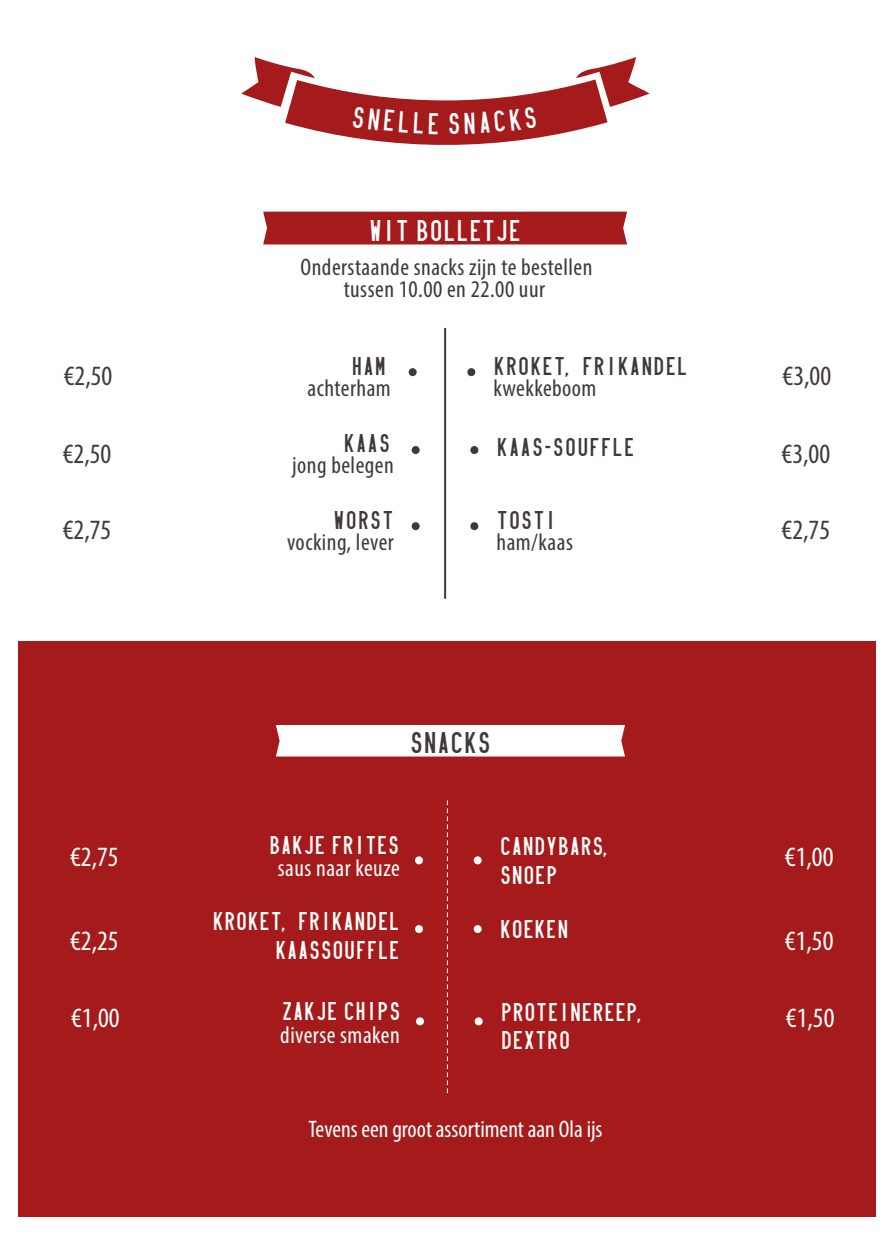
<style>
.page{position:relative;width:896px;height:1236px;background:#fff}
.page>*{position:absolute;margin:0;border:0;box-sizing:border-box;transform-origin:0 0}
.t1{font:condensed 28px "Myriad Pro";color:#3f3a37}
.t2{font:condensed 28px "Myriad Pro";color:#fff}
.t3{font:28px "HUN din 1451";color:#fff}
.t4{font:28px "HUN din 1451";color:#3f3a37}
.t5{font:condensed 24px/22px "Myriad Pro";letter-spacing:.02em;color:#3f3a37;text-align:center}
.t6{font:24px/28.8px "HUN din 1451";color:#fff}
.t7{font:24px "HUN din 1451";letter-spacing:.02em;color:#3f3a37}
.t8{font:condensed 24px "Myriad Pro";color:#fff}
.t9{font:condensed 24px "Myriad Pro";letter-spacing:.02em;color:#fff}
</style>
<div class="page">
<hr style="left:444px;top:328px;width:2px;height:271px;background:#3f3a37">
<div style="left:409px;top:368px;width:8px;height:8px;background:#3f3a37;border-radius:50%"></div>
<div style="left:467px;top:368px;width:8px;height:8px;background:#3f3a37;border-radius:50%"></div>
<div style="left:412px;top:522px;width:8px;height:8px;background:#3f3a37;border-radius:50%"></div>
<div style="left:412px;top:446px;width:8px;height:8px;background:#3f3a37;border-radius:50%"></div>
<div style="left:470px;top:522px;width:8px;height:8px;background:#3f3a37;border-radius:50%"></div>
<div style="left:470px;top:446px;width:8px;height:8px;background:#3f3a37;border-radius:50%"></div>
<div style="left:18px;top:642px;width:857px;height:575px;background:#a51b1b"></div>
<div style="left:415px;top:856px;width:8px;height:8px;background:#fff;border-radius:50%"></div>
<div style="left:415px;top:925px;width:8px;height:8px;background:#fff;border-radius:50%"></div>
<div style="left:474px;top:856px;width:8px;height:8px;background:#fff;border-radius:50%"></div>
<div style="left:474px;top:925px;width:8px;height:8px;background:#fff;border-radius:50%"></div>
<div style="left:416px;top:1017px;width:8px;height:8px;background:#fff;border-radius:50%"></div>
<div style="left:475px;top:1017px;width:8px;height:8px;background:#fff;border-radius:50%"></div>
<svg style="left:447px;top:801px;width:1px;height:293px"></svg>
<div style="left:276px;top:725px;width:349px;height:31px;background:#fff"></div>
<div style="left:263px;top:212px;width:364px;height:32px;background:#a51b1b"></div>
<svg style="left:241px;top:57px;width:408px;height:88px"></svg>
<p class="t3" style="left:447px;top:113px;width:15px">S</p>
<p class="t3" style="left:369px;top:219px;width:154px">WIT BOLLETJE</p>
<p class="t5" style="left:300px;top:256px;width:294px">Onderstaande snacks zijn te bestellen tussen 10.00 en 22.00 uur</p>
<p class="t1" style="left:64px;top:359px;width:50px">€2,50</p>
<p class="t7" style="left:351px;top:356px;width:36px">HAM</p>
<p class="t5" style="left:307px;top:376px;width:85px">achterham</p>
<p class="t7" style="left:493px;top:356px;width:196px">KROKET,FRIKANDEL</p>
<p class="t5" style="left:493px;top:376px;width:104px">kwekkeboom</p>
<p class="t1" style="left:782px;top:359px;width:50px">€3,00</p>
<p class="t1" style="left:63px;top:437px;width:50px">€2,50</p>
<p class="t7" style="left:343px;top:434px;width:48px">KAAS</p>
<p class="t5" style="left:292px;top:454px;width:103px">jong belegen</p>
<p class="t7" style="left:496px;top:438px;width:140px">KAAS-SOUFFLE</p>
<p class="t1" style="left:781px;top:437px;width:50px">€3,00</p>
<p class="t1" style="left:63px;top:513px;width:50px">€2,75</p>
<p class="t7" style="left:333px;top:510px;width:62px">WORST</p>
<p class="t5" style="left:287px;top:530px;width:108px">vocking, lever</p>
<p class="t7" style="left:496px;top:510px;width:61px">TOSTI</p>
<p class="t5" style="left:496px;top:530px;width:78px">ham/kaas</p>
<p class="t1" style="left:781px;top:513px;width:50px">€2,75</p>
<p class="t4" style="left:410px;top:731px;width:83px">SNACKS</p>
<p class="t2" style="left:70px;top:840px;width:50px">€2,75</p>
<p class="t6" style="left:269px;top:832px;width:132px">BAKJE FRITES</p>
<p class="t9" style="left:278px;top:854px;width:123px">saus naar keuze</p>
<p class="t6" style="left:500px;top:833px;width:121px">CANDYBARS,<br>SNOEP</p>
<p class="t2" style="left:785px;top:840px;width:50px">€1,00</p>
<p class="t2" style="left:70px;top:924px;width:50px">€2,25</p>
<p class="t6" style="left:212px;top:907px;width:189px;text-align:right">KROKET,FRIKANDEL<br>KAASSOUFFLE</p>
<p class="t6" style="left:500px;top:915px;width:70px">KOEKEN</p>
<p class="t2" style="left:785px;top:924px;width:50px">€1,50</p>
<p class="t6" style="left:282px;top:997px;width:120px">ZAKJE CHIPS</p>
<p class="t6" style="left:501px;top:998px;width:154px">PROTEINEREEP,<br>DEXTRO</p>
<p class="t2" style="left:71px;top:1001px;width:50px">€1,00</p>
<p class="t2" style="left:786px;top:1001px;width:50px">€1,50</p>
<p class="t9" style="left:280px;top:1021px;width:121px">diverse smaken</p>
<p class="t8" style="left:308px;top:1115px;width:295px">Tevens een groot assortiment aan Ola ijs</p>
</div>
